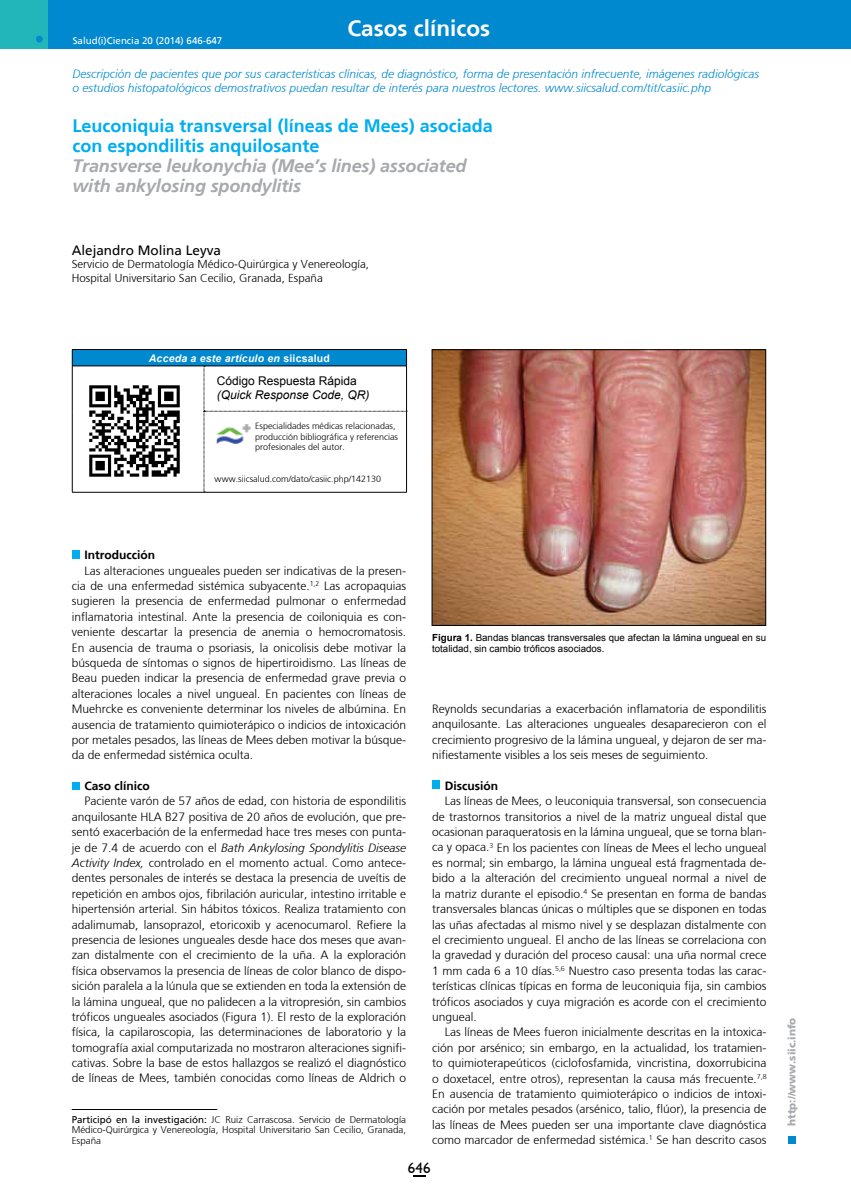
<style>
.page{position:relative;width:851px;height:1191px;background:#fff}
.page>*{position:absolute;margin:0;border:0;box-sizing:border-box;transform-origin:0 0}
.t1{font:700 22.5px "Frutiger";color:#fff}
.t2{font:700 18px/20.2px "Frutiger";color:#00aeef}
.t3{font:italic 700 18px/20.2px "Frutiger";letter-spacing:-.01em;color:#a7a9ac}
.t4{font:15px "Humanist 521 BT";color:#000}
.t5{font:13.5px "Frutiger";color:#000}
.t6{font:300 12px/15.5px "Frutiger";color:#000;text-align:justify}
.t7{font:italic 300 12px/14.4px "Frutiger";color:#0089cf}
.t8{font:700 12px "Frutiger";color:#000}
.t9{font:italic 12px "Arial";color:#000}
.t10{font:12px "Arial";color:#000}
.t11{font:300 11.55px/13.8px "Frutiger";color:#000}
.t12{font:italic 700 10.5px "Arial";letter-spacing:.02em;color:#fff}
.t13{font:900 10.5px "Frutiger";color:#a7a9ac}
.t14{font:300 9.75px/10.5px "Frutiger";color:#000;text-align:justify}
.t15{font:9.75px/11.7px "Arial";color:#000}
.t16{font:9.75px "Frutiger";color:#fff}
.t17{font:300 9px/10.5px "Frutiger";color:#000}
.s1{font-style:normal}
.s2{font-style:italic}
.s3{font-weight:400}
.s4{font-weight:700}
</style>
<div class="page">
<svg style="left:413px;top:1175px;width:12px;height:1px"></svg>
<div style="left:787px;top:1136px;width:8px;height:8px;background:#0089cf"></div>
<div style="left:72px;top:781px;width:8px;height:8px;background:#00aeef"></div>
<div style="left:0;top:0;width:850px;height:49px;background:#0089cf"></div>
<div style="left:0;top:0;width:48px;height:49px;background:#22b6bb"></div>
<div style="left:36px;top:36px;width:7px;height:7px;background:#0089cf;border-radius:50%"></div>
<div style="left:72px;top:349px;width:334px;height:17px;background:#0089cf"></div>
<hr style="left:72px;top:366px;width:1px;height:45px;background:#000">
<hr style="left:72px;top:411px;width:1px;height:81px;background:#000">
<hr style="left:72px;top:492px;width:132px;height:1px;background:#000">
<hr style="left:204px;top:492px;width:202px;height:1px;background:#000">
<hr style="left:72px;top:349px;width:132px;height:1px;background:#000">
<svg style="left:72px;top:350px;width:1px;height:16px"></svg>
<hr style="left:204px;top:349px;width:202px;height:1px;background:#000">
<svg style="left:204px;top:350px;width:203px;height:142px"></svg>
<hr style="left:72px;top:366px;width:132px;height:1px;background:#000">
<hr style="left:204px;top:366px;width:202px;height:1px;background:#000">
<img style="left:89px;top:385px;width:91px;height:92px">
<div style="left:72px;top:550px;width:8px;height:9px;background:#00aeef"></div>
<img style="left:216px;top:423px;width:35px;height:20px">
<div style="left:432px;top:781px;width:8px;height:8px;background:#00aeef"></div>
<img style="left:433px;top:351px;width:331px;height:273px">
<div style="left:431px;top:349px;width:335px;height:277px;border:1px solid #000"></div>
<hr style="left:72px;top:1109px;width:145px;height:1px;background:#000">
<h1 class="t1" style="left:347px;top:15px;width:144px">Casos clínicos</h1>
<p class="t16" style="left:72px;top:35px;width:281px">L.M. Med ros Cuervo et al. / Salud(i)Ciencia 20 (2013) 304-306</p>
<p class="t16" style="left:73px;top:35px;width:151px">Salud(i)Ciencia 20 (2014) 646-647</p>
<p class="t7" style="left:72px;top:66px;width:688px">Descripción de pacientes que por sus características clínicas, de diagnóstico, forma de presentación infrecuente, imágenes radiológicas o estudios histopatológicos demostrativos puedan resultar de interés para nuestros lectores. www.siicsalud.com/tit/casiic.php</p>
<h2 class="t2" style="left:72px;top:115px;width:422px">Leuconiquia transversal (líneas de Mees) asociada con espondilitis anquilosante</h2>
<h2 class="t3" style="left:72px;top:155px;width:395px">Transverse leukonychia (Mee’s lines) associated with ankylosing spondylitis</h2>
<p class="t5" style="left:72px;top:242px;width:151px">Alejandro Molina Leyva</p>
<p class="t11" style="left:72px;top:257px;width:299px">Servicio de Dermatología Médico-Quirúrgica y Venereología,<br>Hospital Universitario San Cecilio, Granada, España</p>
<p class="t12" style="left:149px;top:351px;width:183px">Acceda a este artículo en <span class="s1">siicsalud</span></p>
<p class="t10" style="left:217px;top:373px;width:142px">Código Respuesta Rápida</p>
<p class="t9" style="left:217px;top:387px;width:154px">(Quick Response Code, QR)</p>
<p class="t17" style="left:255px;top:421px;width:144px">Especialidades médicas relacionadas, producción bibliográfica y referencias profesionales del autor.</p>
<p class="t17" style="left:215px;top:474px;width:168px">www.siicsalud.com/dato/casiic.php/142130</p>
<p class="t8" style="left:84px;top:548px;width:72px">Introducción</p>
<p class="t6" style="left:72px;top:562px;width:336px;text-indent:13px">Las alteraciones ungueales pueden ser indicativas de la presen&shy;cia de una enfermedad sistémica subyacente.<sup>1,2</sup> Las acropaquias sugieren la presencia de enfermedad pulmonar o enfermedad inflamatoria intestinal. Ante la presencia de coiloniquia es con&shy;veniente descartar la presencia de anemia o hemocromatosis.<br>En ausencia de trauma o psoriasis, la onicolisis debe motivar la búsqueda de síntomas o signos de hipertiroidismo. Las líneas de Beau pueden indicar la presencia de enfermedad grave previa o alteraciones locales a nivel ungueal. En pacientes con líneas de Muehrcke es conveniente determinar los niveles de albúmina. En ausencia de tratamiento quimioterápico o indicios de intoxicación por metales pesados, las líneas de Mees deben motivar la búsque&shy;da de enfermedad sistémica oculta.</p>
<p class="t8" style="left:84px;top:779px;width:67px">Caso clínico</p>
<p class="t6" style="left:72px;top:793px;width:336px;text-indent:13px">Paciente varón de 57 años de edad, con historia de espondilitis anquilosante HLA B27 positiva de 20 años de evolución, que pre&shy;sentó exacerbación de la enfermedad hace tres meses con punta&shy;je de 7.4 de acuerdo con el <span class="s2">Bath Ankylosing Spondylitis Disease Activity Index,</span> controlado en el momento actual. Como antece&shy;dentes personales de interés se destaca la presencia de uveítis de repetición en ambos ojos, fibrilación auricular, intestino irritable e hipertensión arterial. Sin hábitos tóxicos. Realiza tratamiento con adalimumab, lansoprazol, etoricoxib y acenocumarol. Refiere la presencia de lesiones ungueales desde hace dos meses que avan&shy;zan distalmente con el crecimiento de la uña. A la exploración física observamos la presencia de líneas de color blanco de dispo&shy;sición paralela a la lúnula que se extienden en toda la extensión de la lámina ungueal, que no palidecen a la vitropresión, sin cambios tróficos ungueales asociados (Figura 1). El resto de la exploración física, la capilaroscopia, las determinaciones de laboratorio y la tomografía axial computarizada no mostraron alteraciones signifi&shy;cativas. Sobre la base de estos hallazgos se realizó el diagnóstico de líneas de Mees, también conocidas como líneas de Aldrich o</p>
<p class="t14" style="left:72px;top:1113px;width:336px"><span class="s3">Participó en la investigación:</span> JC Ruiz Carrascosa. Servicio de Dermatología Médico-Quirúrgica y Venereología, Hospital Universitario San Cecilio, Granada, España</p>
<p class="t15" style="left:432px;top:631px;width:335px"><span class="s4">Figura 1.</span> Bandas blancas transversales que afectan la lámina ungueal en su totalidad, sin cambio tróficos asociados.</p>
<p class="t6" style="left:432px;top:701px;width:336px">Reynolds secundarias a exacerbación inflamatoria de espondilitis anquilosante. Las alteraciones ungueales desaparecieron con el crecimiento progresivo de la lámina ungueal, y dejaron de ser ma&shy;nifiestamente visibles a los seis meses de seguimiento.</p>
<p class="t8" style="left:445px;top:778px;width:55px">Discusión</p>
<p class="t6" style="left:432px;top:793px;width:336px;text-indent:13px">Las líneas de Mees, o leuconiquia transversal, son consecuencia de trastornos transitorios a nivel de la matriz ungueal distal que ocasionan paraqueratosis en la lámina ungueal, que se torna blan&shy;ca y opaca.<sup>3</sup> En los pacientes con líneas de Mees el lecho ungueal es normal; sin embargo, la lámina ungueal está fragmentada de&shy;bido a la alteración del crecimiento ungueal normal a nivel de la matriz durante el episodio.<sup>4</sup> Se presentan en forma de bandas transversales blancas únicas o múltiples que se disponen en todas las uñas afectadas al mismo nivel y se desplazan distalmente con el crecimiento ungueal. El ancho de las líneas se correlaciona con la gravedad y duración del proceso causal: una uña normal crece 1 mm cada 6 a 10 días.<sup>5,6</sup> Nuestro caso presenta todas las carac&shy;terísticas clínicas típicas en forma de leuconiquia fija, sin cambios tróficos asociados y cuya migración es acorde con el crecimiento ungueal.</p>
<p class="t6" style="left:432px;top:1024px;width:336px;text-indent:13px">Las líneas de Mees fueron inicialmente descritas en la intoxica&shy;ción por arsénico; sin embargo, en la actualidad, los tratamien&shy;to quimioterapeúticos (ciclofosfamida, vincristina, doxorrubicina o doxetacel, entre otros), representan la causa más frecuente.<sup>7,8<br></sup>En ausencia de tratamiento quimioterápico o indicios de intoxi&shy;cación por metales pesados (arsénico, talio, flúor), la presencia de las líneas de Mees pueden ser una importante clave diagnóstica como marcador de enfermedad sistémica.<sup>1</sup> Se han descrito casos</p>
<p class="t4" style="left:408px;top:1158px;width:24px">646</p>
<p class="t13" style="left:785px;top:1125px;width:110px;rotate:-90deg">http://www.siic.info</p>
</div>
